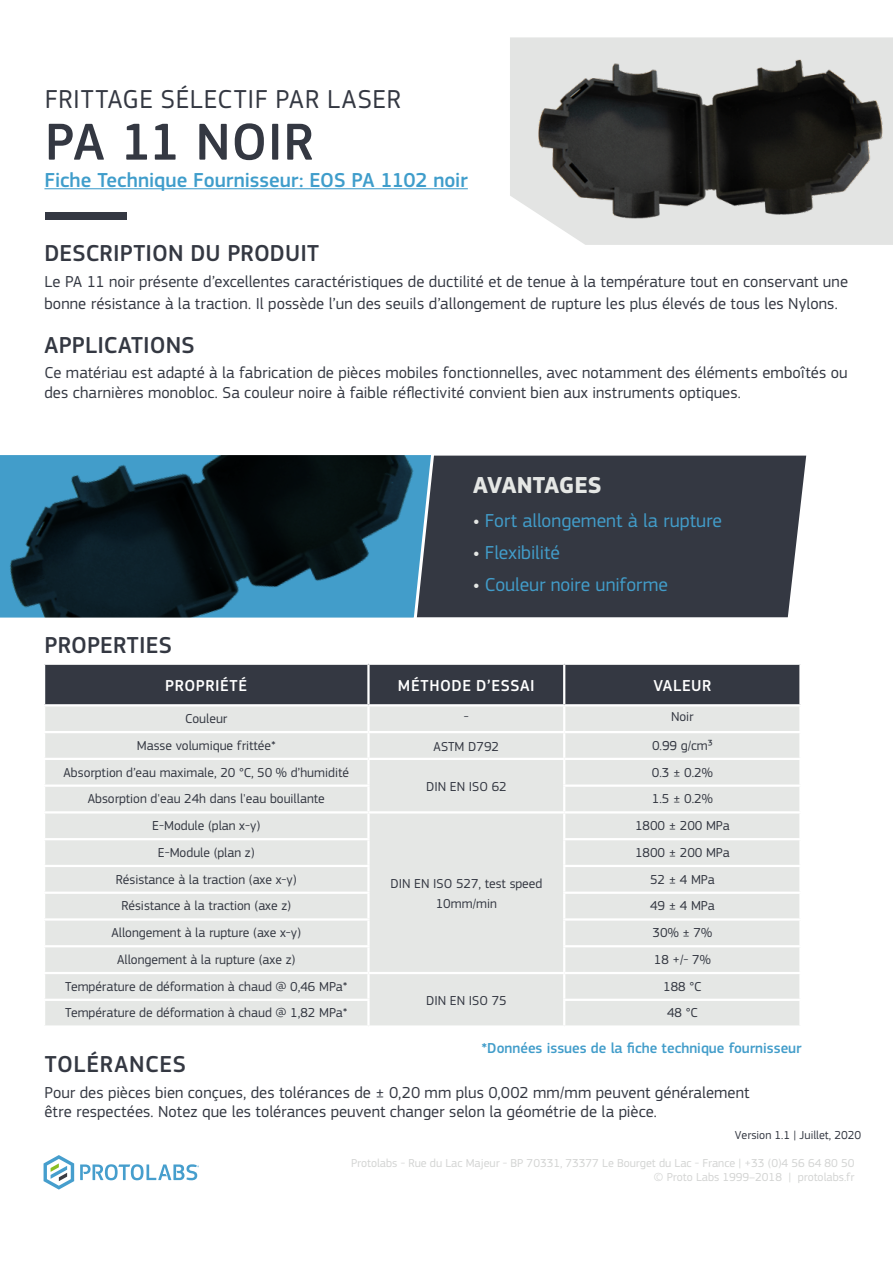
<style>
.page{position:relative;width:893px;height:1263px;background:#fff}
.page>*{position:absolute;margin:0;border:0;box-sizing:border-box;transform-origin:0 0}
.t1{font:500 54px "PF Square Sans Pro";letter-spacing:.01em;color:#343842}
.t2{font:27px "PF Square Sans Pro";letter-spacing:.025em;color:#343842}
.t3{font:500 24px "PF Square Sans Pro";letter-spacing:.01em;color:#343842}
.t4{font:500 24px "PF Square Sans Pro";letter-spacing:.03em;color:#343842}
.t5{font:700 24px "PF Square Sans Pro";letter-spacing:-.005em;color:#e5e7e5}
.t6{font:500 21px "PF Square Sans Pro";color:#3f9dcb}
.t7{font:19.5px "PF Square Sans Pro";color:#429dca}
.t8{font:16.5px/19.5px "PF Square Sans Pro";letter-spacing:.005em;color:#343842}
.t9{font:500 16.5px "PF Square Sans Pro";letter-spacing:.035em;color:#fff}
.t10{font:500 15px "PF Square Sans Pro";color:#429dca}
.t11{font:13.5px/19.5px "PF Square Sans Pro";color:#343842;text-align:center}
.t12{font:12px/14.4px "PF Square Sans Pro";color:#d3d4d3;text-align:right}
.t13{font:12px "PF Square Sans Pro";color:#343842}
.s1{font-weight:500;color:#e5e7e5}
</style>
<div class="page">
<div style="left:45px;top:212px;width:81px;height:7px;background:#343842"></div>
<div style="left:45px;top:665px;width:754px;height:39px;background:#343842"></div>
<div style="left:45px;top:706px;width:754px;height:319px;background:#e5e7e5"></div>
<hr style="left:367px;top:665px;width:3px;height:39px;background:#fff">
<hr style="left:563px;top:665px;width:2px;height:39px;background:#fff">
<hr style="left:367px;top:706px;width:3px;height:25px;background:#fff">
<hr style="left:563px;top:706px;width:2px;height:25px;background:#fff">
<hr style="left:43px;top:731px;width:325px;height:2px;background:#fff">
<hr style="left:368px;top:731px;width:196px;height:2px;background:#fff">
<hr style="left:367px;top:733px;width:3px;height:25px;background:#fff">
<hr style="left:564px;top:731px;width:238px;height:2px;background:#fff">
<hr style="left:563px;top:733px;width:2px;height:25px;background:#fff">
<hr style="left:43px;top:758px;width:325px;height:2px;background:#fff">
<hr style="left:368px;top:758px;width:196px;height:2px;background:#fff">
<hr style="left:367px;top:760px;width:3px;height:24px;background:#fff">
<hr style="left:564px;top:758px;width:238px;height:2px;background:#fff">
<hr style="left:563px;top:760px;width:2px;height:24px;background:#fff">
<hr style="left:43px;top:784px;width:327px;height:3px;background:#fff">
<hr style="left:367px;top:787px;width:3px;height:24px;background:#fff">
<hr style="left:563px;top:784px;width:239px;height:3px;background:#fff">
<hr style="left:563px;top:787px;width:2px;height:24px;background:#fff">
<hr style="left:43px;top:811px;width:325px;height:2px;background:#fff">
<hr style="left:368px;top:811px;width:196px;height:2px;background:#fff">
<hr style="left:367px;top:813px;width:3px;height:25px;background:#fff">
<hr style="left:564px;top:811px;width:238px;height:2px;background:#fff">
<hr style="left:563px;top:813px;width:2px;height:25px;background:#fff">
<hr style="left:43px;top:838px;width:327px;height:2px;background:#fff">
<hr style="left:367px;top:840px;width:3px;height:25px;background:#fff">
<hr style="left:563px;top:838px;width:239px;height:2px;background:#fff">
<hr style="left:563px;top:840px;width:2px;height:25px;background:#fff">
<hr style="left:43px;top:865px;width:327px;height:2px;background:#fff">
<hr style="left:367px;top:867px;width:3px;height:24px;background:#fff">
<hr style="left:563px;top:865px;width:239px;height:2px;background:#fff">
<hr style="left:563px;top:867px;width:2px;height:24px;background:#fff">
<hr style="left:43px;top:891px;width:327px;height:3px;background:#fff">
<hr style="left:367px;top:894px;width:3px;height:24px;background:#fff">
<hr style="left:563px;top:891px;width:239px;height:3px;background:#fff">
<hr style="left:563px;top:894px;width:2px;height:24px;background:#fff">
<hr style="left:43px;top:918px;width:327px;height:3px;background:#fff">
<hr style="left:367px;top:921px;width:3px;height:24px;background:#fff">
<hr style="left:563px;top:918px;width:239px;height:3px;background:#fff">
<hr style="left:563px;top:921px;width:2px;height:24px;background:#fff">
<hr style="left:43px;top:945px;width:327px;height:2px;background:#fff">
<hr style="left:367px;top:947px;width:3px;height:25px;background:#fff">
<hr style="left:563px;top:945px;width:239px;height:2px;background:#fff">
<hr style="left:563px;top:947px;width:2px;height:25px;background:#fff">
<hr style="left:43px;top:972px;width:325px;height:2px;background:#fff">
<hr style="left:368px;top:972px;width:196px;height:2px;background:#fff">
<hr style="left:367px;top:974px;width:3px;height:25px;background:#fff">
<hr style="left:564px;top:972px;width:238px;height:2px;background:#fff">
<hr style="left:563px;top:974px;width:2px;height:25px;background:#fff">
<hr style="left:43px;top:999px;width:327px;height:2px;background:#fff">
<hr style="left:367px;top:1001px;width:3px;height:24px;background:#fff">
<hr style="left:563px;top:999px;width:239px;height:2px;background:#fff">
<hr style="left:563px;top:1001px;width:2px;height:24px;background:#fff">
<div style="left:436px;top:456px;width:370px;height:161px;background:#343842"></div>
<svg style="left:0;top:455px;width:436px;height:163px;background:#1d4152"></svg>
<hr style="left:44px;top:188px;width:424px;height:1px;background:#3f9dcb">
<svg style="left:80px;top:1164px;width:119px;height:16px"></svg>
<svg style="left:44px;top:1155px;width:30px;height:34px"></svg>
<img style="left:510px;top:37px;width:383px;height:208px">
<h2 class="t2" style="left:45px;top:83px;width:358px">FRITTAGE SÉLECTIF PAR LASER</h2>
<h1 class="t1" style="left:45px;top:110px;width:270px">PA 11 NOIR</h1>
<p class="t6" style="left:44px;top:167px;width:425px">Fiche Technique Fournisseur: EOS PA 1102 noir</p>
<h3 class="t3" style="left:44px;top:239px;width:276px">DESCRIPTION DU PRODUIT</h3>
<p class="t8" style="left:44px;top:271px;width:805px;line-height:21.6px">Le PA 11 noir présente d’excellentes caractéristiques de ductilité et de tenue à la température tout en conservant une bonne résistance à la traction. Il possède l’un des seuils d’allongement de rupture les plus élevés de tous les Nylons.</p>
<h3 class="t3" style="left:44px;top:331px;width:152px">APPLICATIONS</h3>
<p class="t8" style="left:44px;top:363px;width:805px">Ce matériau est adapté à la fabrication de pièces mobiles fonctionnelles, avec notamment des éléments emboîtés ou des charnières monobloc. Sa couleur noire à faible réflectivité convient bien aux instruments optiques.</p>
<h3 class="t3" style="left:44px;top:631px;width:129px">PROPERTIES</h3>
<h3 class="t5" style="left:473px;top:470px;width:130px">AVANTAGES</h3>
<p class="t7" style="left:473px;top:509px;width:250px"><span class="s1">•</span> Fort allongement à la rupture</p>
<p class="t7" style="left:473px;top:541px;width:88px"><span class="s1">•</span> Flexibilité</p>
<p class="t7" style="left:473px;top:573px;width:196px"><span class="s1">•</span> Couleur noire uniforme</p>
<p class="t9" style="left:165px;top:676px;width:83px">PROPRIÉTÉ</p>
<p class="t9" style="left:398px;top:676px;width:138px">MÉTHODE D’ESSAI</p>
<p class="t9" style="left:653px;top:676px;width:60px">VALEUR</p>
<p class="t11" style="left:185px;top:709px;width:44px">Couleur</p>
<p class="t11" style="left:464px;top:707px;width:6px">-</p>
<p class="t11" style="left:671px;top:707px;width:24px">Noir</p>
<p class="t11" style="left:137px;top:736px;width:140px">Masse volumique frittée*</p>
<p class="t11" style="left:434px;top:736px;width:67px">ASTM D792</p>
<p class="t11" style="left:652px;top:736px;width:62px">0.99 g/cm³</p>
<p class="t11" style="left:64px;top:762px;width:287px">Absorption d’eau maximale, 20 °C, 50 % d’humidité</p>
<p class="t11" style="left:426px;top:776px;width:82px">DIN EN ISO 62</p>
<p class="t11" style="left:652px;top:762px;width:62px">0.3 ± 0.2%</p>
<p class="t11" style="left:88px;top:789px;width:238px">Absorption d'eau 24h dans l'eau bouillante</p>
<p class="t11" style="left:652px;top:789px;width:62px">1.5 ± 0.2%</p>
<p class="t11" style="left:152px;top:816px;width:110px">E-Module (plan x-y)</p>
<p class="t11" style="left:635px;top:816px;width:96px">1800 ± 200 MPa</p>
<p class="t11" style="left:158px;top:843px;width:98px">E-Module (plan z)</p>
<p class="t11" style="left:635px;top:843px;width:96px">1800 ± 200 MPa</p>
<p class="t11" style="left:116px;top:869px;width:183px">Résistance à la traction (axe x-y)</p>
<p class="t11" style="left:650px;top:869px;width:66px">52 ± 4 MPa</p>
<p class="t11" style="left:121px;top:896px;width:171px">Résistance à la traction (axe z)</p>
<p class="t11" style="left:650px;top:896px;width:66px">49 ± 4 MPa</p>
<p class="t11" style="left:111px;top:923px;width:191px">Allongement à la rupture (axe x-y)</p>
<p class="t11" style="left:653px;top:923px;width:61px">30% ± 7%</p>
<p class="t11" style="left:117px;top:950px;width:180px">Allongement à la rupture (axe z)</p>
<p class="t11" style="left:654px;top:950px;width:58px">18 +/- 7%</p>
<p class="t11" style="left:65px;top:976px;width:284px">Température de déformation à chaud @ 0,46 MPa*</p>
<p class="t11" style="left:426px;top:991px;width:82px">DIN EN ISO 75</p>
<p class="t11" style="left:390px;top:874px;width:153px">DIN EN ISO 527, test speed<br>10mm/min</p>
<p class="t11" style="left:663px;top:976px;width:40px">188 °C</p>
<p class="t11" style="left:65px;top:1003px;width:284px">Température de déformation à chaud @ 1,82 MPa*</p>
<p class="t11" style="left:667px;top:1003px;width:32px">48 °C</p>
<p class="t10" style="left:481px;top:1039px;width:322px">*Données issues de la fiche technique fournisseur</p>
<h3 class="t4" style="left:45px;top:1050px;width:143px">TOLÉRANCES</h3>
<p class="t8" style="left:44px;top:1082px;width:707px">Pour des pièces bien conçues, des tolérances de ± 0,20 mm plus 0,002 mm/mm peuvent généralement être respectées. Notez que les tolérances peuvent changer selon la géométrie de la pièce.</p>
<p class="t13" style="left:735px;top:1128px;width:128px">Version 1.1 | Juillet, 2020</p>
<p class="t12" style="left:351px;top:1155px;width:505px">Protolabs - Rue du Lac Majeur - BP 70331, 73377 Le Bourget du Lac - France | +33 (0)4 56 64 80 50 © Proto Labs 1999–2018 | protolabs.fr</p>
</div>
